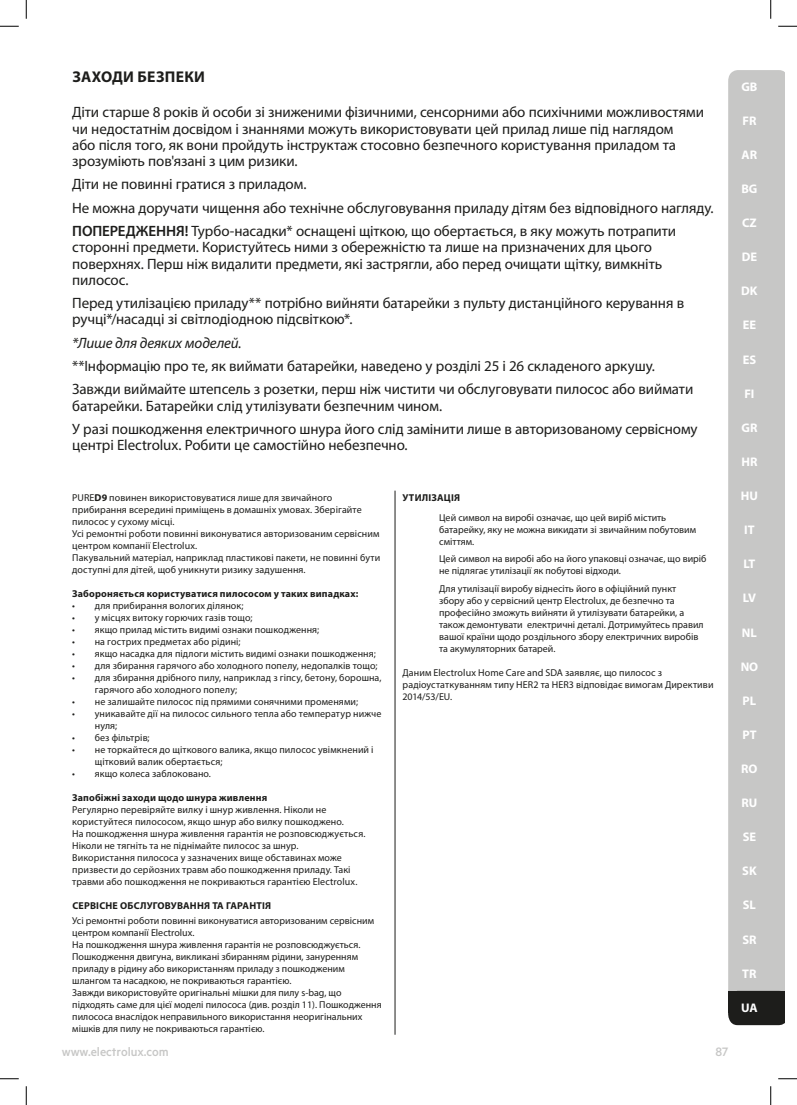
<style>
.page{position:relative;width:797px;height:1105px;background:#fff}
.page>*{position:absolute;margin:0;border:0;box-sizing:border-box;transform-origin:0 0}
.t1{font:700 15.62px "Myriad Pro";letter-spacing:.02em;color:#1d1d1b}
.t2{font:15px/16.2px "Myriad Pro";letter-spacing:-.005em;color:#1d1d1b}
.t3{font:italic 15px "Myriad Pro";letter-spacing:-.01em;color:#1d1d1b}
.t4{font:500 13.75px "Metric";color:#c7c7c6}
.t5{font:700 12.5px "Myriad Pro";color:#fff}
.t6{font:10px/12px "Myriad Pro";letter-spacing:.005em;color:#1d1d1b}
.t7{font:700 10px "Myriad Pro";letter-spacing:.015em;color:#1d1d1b}
.s1{font-weight:600}
.s2{font-weight:700}
</style>
<div class="page">
<hr style="left:395px;top:491px;width:1px;height:544px;background:#1d1d1b">
<div style="left:728px;top:70px;width:57px;height:921px;background:#c7c7c6"></div>
<svg style="left:728px;top:1012px;width:57px;height:13px"></svg>
<div style="left:728px;top:991px;width:57px;height:21px;background:#1d1d1b"></div>
<svg style="left:0;top:25px;width:19px;height:2px"></svg>
<svg style="left:778px;top:25px;width:19px;height:2px"></svg>
<svg style="left:0;top:1078px;width:19px;height:1px"></svg>
<svg style="left:778px;top:1078px;width:19px;height:1px"></svg>
<svg style="left:25px;top:0;width:2px;height:19px"></svg>
<svg style="left:25px;top:1086px;width:2px;height:19px"></svg>
<svg style="left:770px;top:0;width:1px;height:19px"></svg>
<svg style="left:770px;top:1086px;width:1px;height:19px"></svg>
<h1 class="t1" style="left:72px;top:67px;width:134px">ЗАХОДИ БЕЗПЕКИ</h1>
<p class="t2" style="left:72px;top:104px;width:633px">Діти старше 8 років й особи зі зниженими фізичними, сенсорними або психічними можливостями чи недостатнім досвідом і знаннями можуть використовувати цей прилад лише під наглядом<br>або після того, як вони пройдуть інструктаж стосовно безпечного користування приладом та зрозуміють пов'язані з цим ризики.</p>
<h2 class="t2" style="left:72px;top:172px;width:643px;line-height:23.4px">Діти не повинні гратися з приладом.<br>Не можна доручати чищення або технічне обслуговування приладу дітям без відповідного нагляду.<br><span class="s1">ПОПЕРЕДЖЕННЯ!</span> Турбо-насадки* оснащені щіткою, що обертається, в яку можуть потрапити</h2>
<h2 class="t2" style="left:72px;top:239px;width:591px">сторонні предмети. Користуйтесь ними з обережністю та лише на призначених для цього поверхнях. Перш ніж видалити предмети, які застрягли, або перед очищати щітку, вимкніть пилосос.</h2>
<h2 class="t2" style="left:72px;top:295px;width:613px">Перед утилізацією приладу** потрібно вийняти батарейки з пульту дистанційного керування в ручці*/насадці зі світлодіодною підсвіткою*.</h2>
<h2 class="t3" style="left:72px;top:333px;width:171px">*Лише для деяких моделей.</h2>
<h2 class="t2" style="left:72px;top:354px;width:622px;line-height:23.4px">**Інформацію про те, як виймати батарейки, наведено у розділі 25 і 26 складеного аркушу.<br>Завжди виймайте штепсель з розетки, перш ніж чистити чи обслуговувати пилосос або виймати</h2>
<h2 class="t2" style="left:72px;top:394px;width:627px;line-height:23.4px">батарейки. Батарейки слід утилізувати безпечним чином.<br>У разі пошкодження електричного шнура його слід замінити лише в авторизованому сервісному</h2>
<h2 class="t2" style="left:72px;top:437px;width:337px">центрі Electrolux. Робити це самостійно небезпечно.</h2>
<p class="t6" style="left:72px;top:491px;width:309px">PURE<span class="s2">D9</span> повинен використовуватися лише для звичайного прибирання всередині приміщень в домашніх умовах. Зберігайте пилосос у сухому місці.<br>Усі ремонтні роботи повинні виконуватися авторизованим сервісним центром компанії Electrolux.<br>Пакувальний матеріал, наприклад пластикові пакети, не повинні бути доступні для дітей, щоб уникнути ризику задушення.</p>
<p class="t7" style="left:72px;top:587px;width:287px">Забороняється користуватися пилососом у таких випадках:</p>
<p class="t6" style="left:72px;top:599px;width:173px">• для прибирання вологих ділянок;</p>
<p class="t6" style="left:72px;top:611px;width:182px">• у місцях витоку горючих газів тощо;</p>
<p class="t6" style="left:72px;top:623px;width:248px">• якщо прилад містить видимі ознаки пошкодження;</p>
<p class="t6" style="left:72px;top:635px;width:170px">• на гострих предметах або рідині;</p>
<p class="t6" style="left:72px;top:647px;width:305px">• якщо насадка для підлоги містить видимі ознаки пошкодження;</p>
<p class="t6" style="left:72px;top:659px;width:307px">• для збирання гарячого або холодного попелу, недопалків тощо;</p>
<p class="t6" style="left:95px;top:671px;width:288px;text-indent:-23px">• для збирання дрібного пилу, наприклад з гіпсу, бетону, борошна, гарячого або холодного попелу;</p>
<p class="t6" style="left:72px;top:695px;width:287px">• не залишайте пилосос під прямими сонячними променями;</p>
<p class="t6" style="left:95px;top:707px;width:288px;text-indent:-23px">• уникавайте дії на пилосос сильного тепла або температур нижче нуля;</p>
<p class="t6" style="left:72px;top:731px;width:79px">• без фільтрів;</p>
<p class="t6" style="left:95px;top:743px;width:280px;text-indent:-23px">• не торкайтеся до щіткового валика, якщо пилосос увімкнений і щітковий валик обертається;</p>
<p class="t6" style="left:72px;top:767px;width:140px">• якщо колеса заблоковано.</p>
<p class="t7" style="left:72px;top:791px;width:197px">Запобіжні заходи щодо шнура живлення</p>
<p class="t6" style="left:72px;top:803px;width:295px">Регулярно перевіряйте вилку і шнур живлення. Ніколи не користуйтеся пилососом, якщо шнур або вилку пошкоджено.<br>На пошкодження шнура живлення гарантія не розповсюджується.<br>Ніколи не тягніть та не піднімайте пилосос за шнур.<br>Використання пилососа у зазначених вище обставинах може призвести до серйозних травм або пошкодження приладу. Такі травми або пошкодження не покриваються гарантією Electrolux.</p>
<p class="t7" style="left:72px;top:899px;width:200px">СЕРВІСНЕ ОБСЛУГОВУВАННЯ ТА ГАРАНТІЯ</p>
<p class="t6" style="left:72px;top:914px;width:311px">Усі ремонтні роботи повинні виконуватися авторизованим сервісним центром компанії Electrolux.<br>На пошкодження шнура живлення гарантія не розповсюджується.<br>Пошкодження двигуна, викликані збиранням рідини, зануренням приладу в рідину або використанням приладу з пошкодженим шлангом та насадкою, не покриваються гарантією.<br>Завжди використовуйте оригінальні мішки для пилу s-bag, що підходять саме для цієї моделі пилососа (див. розділ 11). Пошкодження пилососа внаслідок неправильного використання неоригінальних мішків для пилу не покриваються гарантією.</p>
<p class="t7" style="left:402px;top:491px;width:59px">УТИЛІЗАЦІЯ</p>
<p class="t6" style="left:439px;top:511px;width:258px">Цей символ на виробі означає, що цей виріб містить батарейку, яку не можна викидати зі звичайним побутовим сміттям.</p>
<p class="t6" style="left:439px;top:553px;width:269px">Цей символ на виробі або на його упаковці означає, що виріб не підлягає утилізації як побутові відходи.</p>
<p class="t6" style="left:439px;top:582px;width:266px">Для утилізації виробу віднесіть його в офіційний пункт збору або у сервісний центр Electrolux, де безпечно та професійно зможуть вийняти й утилізувати батарейки, а також демонтувати електричні деталі. Дотримуйтесь правил вашої країни щодо роздільного збору електричних виробів та акумуляторних батарей.</p>
<p class="t6" style="left:402px;top:666px;width:312px">Даним Electrolux Home Care and SDA заявляє, що пилосос з радіоустаткуванням типу HER2 та HER3 відповідає вимогам Директиви<br>2014/53/EU.</p>
<h3 class="t4" style="left:62px;top:1044px;width:108px">www.electrolux.com</h3>
<h3 class="t4" style="left:715px;top:1044px;width:14px">87</h3>
<p class="t5" style="left:741px;top:78px;width:18px">GB</p>
<p class="t5" style="left:742px;top:112px;width:16px">FR</p>
<p class="t5" style="left:741px;top:146px;width:17px">AR</p>
<p class="t5" style="left:741px;top:181px;width:18px">BG</p>
<p class="t5" style="left:742px;top:215px;width:16px">CZ</p>
<p class="t5" style="left:741px;top:249px;width:17px">DE</p>
<p class="t5" style="left:741px;top:283px;width:18px">DK</p>
<p class="t5" style="left:742px;top:317px;width:15px">EE</p>
<p class="t5" style="left:742px;top:351px;width:15px">ES</p>
<p class="t5" style="left:744px;top:385px;width:12px">FI</p>
<p class="t5" style="left:741px;top:419px;width:17px">GR</p>
<p class="t5" style="left:741px;top:453px;width:18px">HR</p>
<p class="t5" style="left:741px;top:488px;width:19px">HU</p>
<p class="t5" style="left:744px;top:522px;width:12px">IT</p>
<p class="t5" style="left:743px;top:556px;width:13px">LT</p>
<p class="t5" style="left:742px;top:590px;width:15px">LV</p>
<p class="t5" style="left:742px;top:624px;width:17px">NL</p>
<p class="t5" style="left:740px;top:658px;width:19px">NO</p>
<p class="t5" style="left:742px;top:692px;width:15px">PL</p>
<p class="t5" style="left:742px;top:726px;width:16px">PT</p>
<p class="t5" style="left:741px;top:761px;width:18px">RO</p>
<p class="t5" style="left:741px;top:795px;width:17px">RU</p>
<p class="t5" style="left:742px;top:829px;width:15px">SE</p>
<p class="t5" style="left:742px;top:863px;width:16px">SK</p>
<p class="t5" style="left:743px;top:897px;width:15px">SL</p>
<p class="t5" style="left:742px;top:931px;width:16px">SR</p>
<p class="t5" style="left:742px;top:965px;width:16px">TR</p>
<p class="t5" style="left:741px;top:999px;width:18px">UA</p>
</div>
